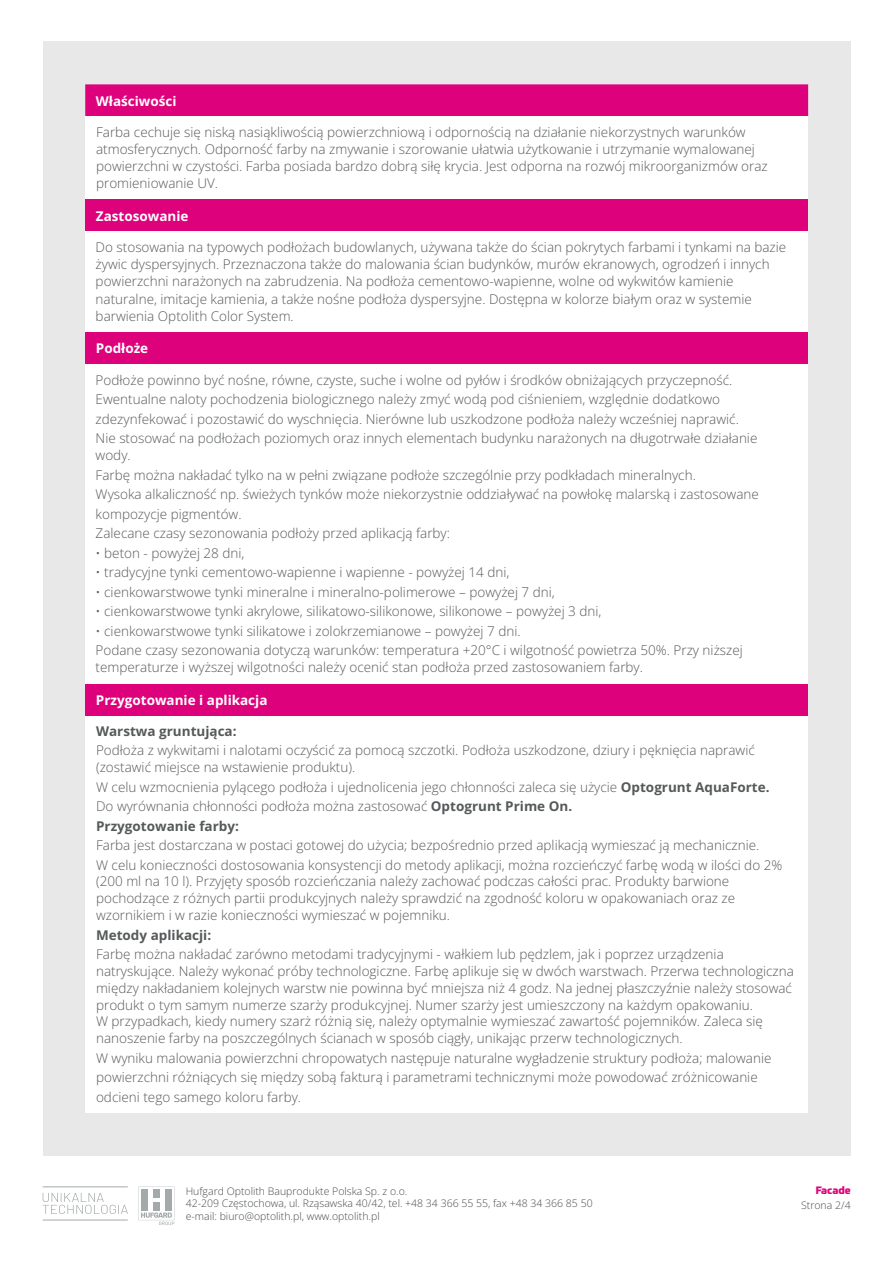
<style>
.page{position:relative;width:893px;height:1263px;background:#fff}
.page>*{position:absolute;margin:0;border:0;box-sizing:border-box;transform-origin:0 0}
.t1{font:300 13.5px/19.5px "Open Sans";color:#56595a}
.t2{font:700 13.5px "Open Sans";color:#fff}
.t3{font:700 13.5px "Open Sans";color:#56595a}
.t4{font:300 10.5px/12.6px "Open Sans";color:#484b4d}
.t5{font:800 10.5px "Prometo";color:#dd027c}
.s1{font-weight:700}
</style>
<div class="page">
<div style="left:43px;top:42px;width:808px;height:1114px;background:#e8e8e9"></div>
<svg style="left:138px;top:1186px;width:36px;height:39px"></svg>
<svg style="left:43px;top:1193px;width:85px;height:21px"></svg>
<hr style="left:43px;top:1220px;width:85px;height:1px;background:#a4a9ab">
<hr style="left:43px;top:1186px;width:85px;height:1px;background:#a4a9ab">
<div style="left:85px;top:84px;width:723px;height:32px;background:#dd027c"></div>
<div style="left:85px;top:116px;width:723px;height:997px;background:#fff"></div>
<div style="left:85px;top:684px;width:723px;height:31px;background:#dd027c"></div>
<div style="left:85px;top:332px;width:723px;height:32px;background:#dd027c"></div>
<div style="left:85px;top:199px;width:723px;height:32px;background:#dd027c"></div>
<p class="t2" style="left:96px;top:91px;width:82px">Właściwości</p>
<p class="t1" style="left:96px;top:123px;width:673px;line-height:17.1px">Farba cechuje się niską nasiąkliwością powierzchniową i odpornością na działanie niekorzystnych warunków atmosferycznych. Odporność farby na zmywanie i szorowanie ułatwia użytkowanie i utrzymanie wymalowanej powierzchni w czystości. Farba posiada bardzo dobrą siłę krycia. Jest odporna na rozwój mikroorganizmów oraz promieniowanie UV.</p>
<p class="t2" style="left:96px;top:206px;width:94px">Zastosowanie</p>
<p class="t1" style="left:96px;top:238px;width:692px;line-height:17.1px">Do stosowania na typowych podłożach budowlanych, używana także do ścian pokrytych farbami i tynkami na bazie żywic dyspersyjnych. Przeznaczona także do malowania ścian budynków, murów ekranowych, ogrodzeń i innych powierzchni narażonych na zabrudzenia. Na podłoża cementowo-wapienne, wolne od wykwitów kamienie naturalne, imitacje kamienia, a także nośne podłoża dyspersyjne. Dostępna w kolorze białym oraz w systemie barwienia Optolith Color System.</p>
<p class="t2" style="left:96px;top:339px;width:54px">Podłoże</p>
<p class="t1" style="left:96px;top:370px;width:663px">Podłoże powinno być nośne, równe, czyste, suche i wolne od pyłów i środków obniżających przyczepność.<br>Ewentualne naloty pochodzenia biologicznego należy zmyć wodą pod ciśnieniem, względnie dodatkowo zdezynfekować i pozostawić do wyschnięcia. Nierówne lub uszkodzone podłoża należy wcześniej naprawić.<br>Nie stosować na podłożach poziomych oraz innych elementach budynku narażonych na długotrwałe działanie</p>
<p class="t1" style="left:96px;top:445px;width:665px">wody.<br>Farbę można nakładać tylko na w pełni związane podłoże szczególnie przy podkładach mineralnych.<br>Wysoka alkaliczność np. świeżych tynków może niekorzystnie oddziaływać na powłokę malarską i zastosowane kompozycje pigmentów.<br>Zalecane czasy sezonowania podłoży przed aplikacją farby:</p>
<p class="t1" style="left:96px;top:543px;width:150px">• beton - powyżej 28 dni,</p>
<p class="t1" style="left:96px;top:562px;width:415px">• tradycyjne tynki cementowo-wapienne i wapienne - powyżej 14 dni,</p>
<p class="t1" style="left:96px;top:582px;width:461px">• cienkowarstwowe tynki mineralne i mineralno-polimerowe – powyżej 7 dni,</p>
<p class="t1" style="left:96px;top:601px;width:507px">• cienkowarstwowe tynki akrylowe, silikatowo-silikonowe, silikonowe – powyżej 3 dni,</p>
<p class="t1" style="left:96px;top:621px;width:649px">• cienkowarstwowe tynki silikatowe i zolokrzemianowe – powyżej 7 dni.<br>Podane czasy sezonowania dotyczą warunków: temperatura +20°C i wilgotność powietrza 50%. Przy niższej</p>
<p class="t1" style="left:96px;top:657px;width:549px">temperaturze i wyższej wilgotności należy ocenić stan podłoża przed zastosowaniem farby.</p>
<p class="t2" style="left:96px;top:691px;width:173px">Przygotowanie i aplikacja</p>
<p class="t3" style="left:96px;top:721px;width:142px">Warstwa gruntująca:</p>
<p class="t1" style="left:96px;top:742px;width:660px;line-height:16.8px">Podłoża z wykwitami i nalotami oczyścić za pomocą szczotki. Podłoża uszkodzone, dziury i pęknięcia naprawić (zostawić miejsce na wstawienie produktu).</p>
<p class="t1" style="left:96px;top:777px;width:675px">W celu wzmocnienia pylącego podłoża i ujednolicenia jego chłonności zaleca się użycie <span class="s1">Optogrunt AquaForte.<br></span>Do wyrównania chłonności podłoża można zastosować <span class="s1">Optogrunt Prime On.<br>Przygotowanie farby:</span></p>
<p class="t1" style="left:96px;top:835px;width:688px">Farba jest dostarczana w postaci gotowej do użycia; bezpośrednio przed aplikacją wymieszać ją mechanicznie.<br>W celu konieczności dostosowania konsystencji do metody aplikacji, można rozcieńczyć farbę wodą w ilości do 2%</p>
<p class="t1" style="left:96px;top:873px;width:641px;line-height:16.8px">(200 ml na 10 l). Przyjęty sposób rozcieńczania należy zachować podczas całości prac. Produkty barwione pochodzące z różnych partii produkcyjnych należy sprawdzić na zgodność koloru w opakowaniach oraz ze wzornikiem i w razie konieczności wymieszać w pojemniku.</p>
<p class="t3" style="left:96px;top:925px;width:117px">Metody aplikacji:</p>
<p class="t1" style="left:96px;top:945px;width:699px;line-height:16.8px">Farbę można nakładać zarówno metodami tradycyjnymi - wałkiem lub pędzlem, jak i poprzez urządzenia natryskujące. Należy wykonać próby technologiczne. Farbę aplikuje się w dwóch warstwach. Przerwa technologiczna między nakładaniem kolejnych warstw nie powinna być mniejsza niż 4 godz. Na jednej płaszczyźnie należy stosować produkt o tym samym numerze szarży produkcyjnej. Numer szarży jest umieszczony na każdym opakowaniu.<br>W przypadkach, kiedy numery szarż różnią się, należy optymalnie wymieszać zawartość pojemników. Zaleca się nanoszenie farby na poszczególnych ścianach w sposób ciągły, unikając przerw technologicznych.</p>
<p class="t1" style="left:96px;top:1048px;width:677px">W wyniku malowania powierzchni chropowatych następuje naturalne wygładzenie struktury podłoża; malowanie powierzchni różniących się między sobą fakturą i parametrami technicznymi może powodować zróżnicowanie odcieni tego samego koloru farby.</p>
<p class="t4" style="left:186px;top:1184px;width:408px">Hufgard Optolith Bauprodukte Polska Sp. z o.o.<br>42-209 Częstochowa, ul. Rząsawska 40/42, tel. +48 34 366 55 55, fax +48 34 366 85 50 e-mail: biuro@optolith.pl, www.optolith.pl</p>
<p class="t5" style="left:816px;top:1186px;width:37px">Facade</p>
<p class="t4" style="left:801px;top:1198px;width:51px">Strona 2/4</p>
</div>
